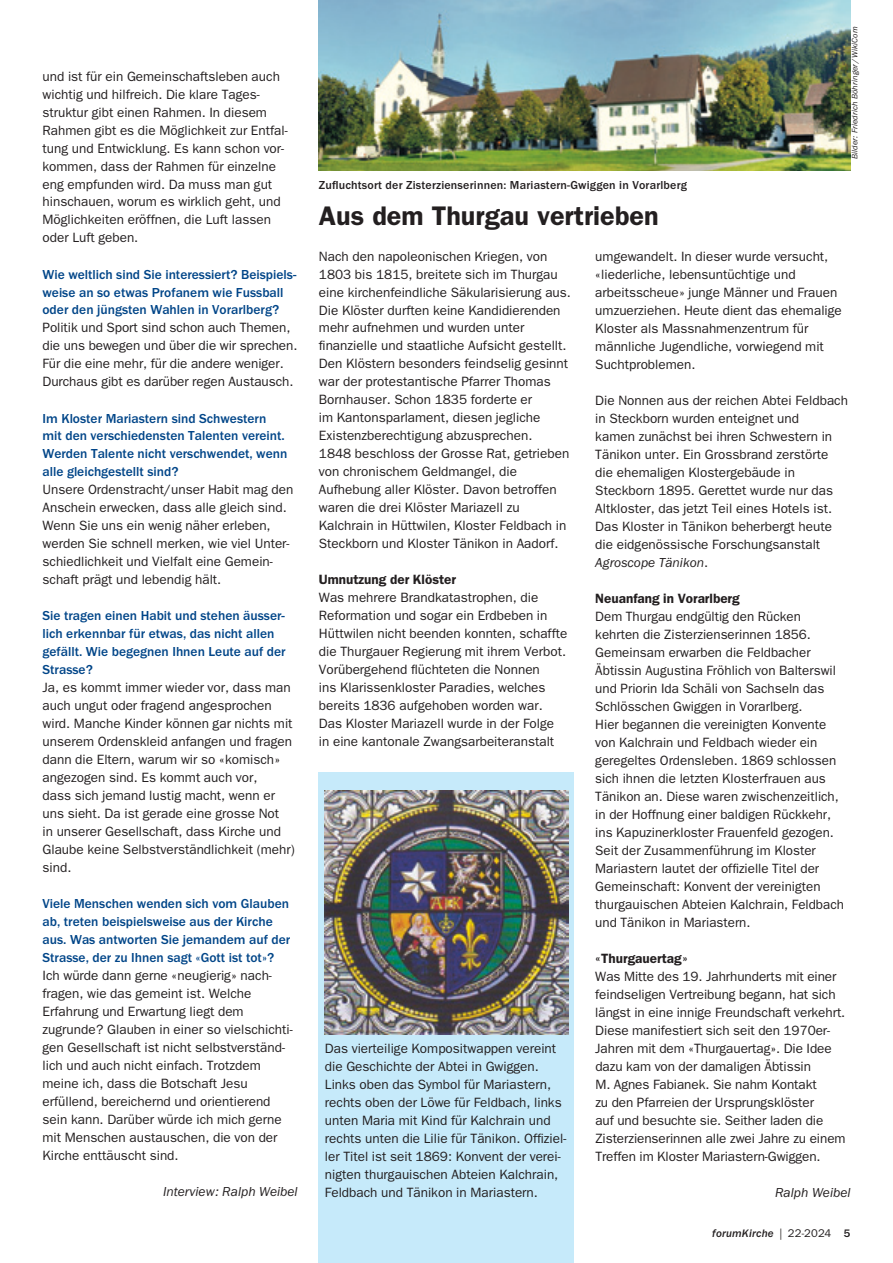
<style>
.page{position:relative;width:893px;height:1263px;background:#fff}
.page>*{position:absolute;margin:0;border:0;box-sizing:border-box;transform-origin:0 0}
.t1{font:27px "Franklin Gothic LT Pro Dm";color:#231f20}
.t2{font:13.5px/18px "Franklin Gothic LT Pro";color:#231f20}
.t3{font:500 13.5px/18px "Franklin Gothic LT Pro";color:#014588}
.t4{font:13.5px "Franklin Gothic LT Pro Dm";color:#231f20}
.t5{font:italic 13.5px "Franklin Gothic LT Pro";color:#231f20}
.t6{font:500 12px "Franklin Gothic LT Pro";letter-spacing:.015em;color:#231f20}
.t7{font:italic 500 11.25px "Franklin Gothic LT Pro";letter-spacing:.015em;color:#231f20}
.t8{font:italic 8.25px "Franklin Gothic LT Pro";letter-spacing:.015em;color:#231f20}
.s1{font-style:italic}
.s2{font-weight:400;font-style:normal}
.s3{font-style:normal}
</style>
<div class="page">
<div style="left:319px;top:773px;width:255px;height:490px;background:#c6eafa"></div>
<img style="left:319px;top:0;width:531px;height:171px">
<img style="left:325px;top:791px;width:243px;height:244px">
<p class="t2" style="left:43px;top:67px;width:247px">und ist für ein Gemeinschaftsleben auch wichtig und hilfreich. Die klare Tages&shy;struktur gibt einen Rahmen. In diesem Rahmen gibt es die Möglichkeit zur Entfal&shy;tung und Entwicklung. Es kann schon vor&shy;kommen, dass der Rahmen für einzelne eng empfunden wird. Da muss man gut hinschauen, worum es wirklich geht, und Möglichkeiten eröffnen, die Luft lassen oder Luft geben.</p>
<p class="t3" style="left:43px;top:265px;width:255px">Wie weltlich sind Sie interessiert? Beispiels&shy;weise an so etwas Profanem wie Fussball oder den jüngsten Wahlen in Vorarlberg?</p>
<p class="t2" style="left:43px;top:319px;width:256px">Politik und Sport sind schon auch Themen, die uns bewegen und über die wir sprechen.<br>Für die eine mehr, für die andere weniger.<br>Durchaus gibt es darüber regen Austausch.</p>
<p class="t3" style="left:43px;top:409px;width:246px">Im Kloster Mariastern sind Schwestern mit den verschiedensten Talenten vereint.<br>Werden Talente nicht verschwendet, wenn alle gleichgestellt sind?</p>
<p class="t2" style="left:43px;top:481px;width:252px">Unsere Ordenstracht/unser Habit mag den Anschein erwecken, dass alle gleich sind.<br>Wenn Sie uns ein wenig näher erleben, werden Sie schnell merken, wie viel Unter&shy;schiedlichkeit und Vielfalt eine Gemein&shy;schaft prägt und lebendig hält.</p>
<p class="t3" style="left:43px;top:607px;width:245px">Sie tragen einen Habit und stehen äusser&shy;lich erkennbar für etwas, das nicht allen gefällt. Wie begegnen Ihnen Leute auf der Strasse?</p>
<p class="t2" style="left:43px;top:679px;width:254px">Ja, es kommt immer wieder vor, dass man auch ungut oder fragend angesprochen wird. Manche Kinder können gar nichts mit unserem Ordenskleid anfangen und fragen dann die Eltern, warum wir so «komisch» angezogen sind. Es kommt auch vor,<br>dass sich jemand lustig macht, wenn er uns sieht. Da ist gerade eine grosse Not<br>in unserer Gesellschaft, dass Kirche und Glaube keine Selbstverständlichkeit (mehr) sind.</p>
<p class="t3" style="left:43px;top:895px;width:249px">Viele Menschen wenden sich vom Glauben ab, treten beispielsweise aus der Kirche aus. Was antworten Sie jemandem auf der Strasse, der zu Ihnen sagt «Gott ist tot»?</p>
<p class="t2" style="left:43px;top:967px;width:252px">Ich würde dann gerne «neugierig» nach&shy;fragen, wie das gemeint ist. Welche Erfahrung und Erwartung liegt dem zugrunde? Glauben in einer so vielschichti&shy;gen Gesellschaft ist nicht selbstverständ&shy;lich und auch nicht einfach. Trotzdem meine ich, dass die Botschaft Jesu erfüllend, bereichernd und orientierend sein kann. Darüber würde ich mich gerne mit Menschen austauschen, die von der Kirche enttäuscht sind.</p>
<p class="t5" style="left:163px;top:1184px;width:136px">Interview: Ralph Weibel</p>
<p class="t6" style="left:319px;top:178px;width:370px">Zufluchtsort der Zisterzienserinnen: Mariastern-Gwiggen in Vorarlberg</p>
<p class="t8" style="left:850px;top:159px;width:134px;rotate:-90deg">Bilder: Friedrich Böhringer /WikiCom</p>
<h1 class="t1" style="left:319px;top:199px;width:341px">Aus dem Thurgau vertrieben</h1>
<p class="t2" style="left:595px;top:247px;width:248px">umgewandelt. In dieser wurde versucht, «liederliche, lebensuntüchtige und arbeitsscheue» junge Männer und Frauen umzuerziehen. Heute dient das ehemalige Kloster als Massnahmenzentrum für männliche Jugendliche, vorwiegend mit Suchtproblemen.</p>
<p class="t2" style="left:595px;top:391px;width:254px">Die Nonnen aus der reichen Abtei Feldbach in Steckborn wurden enteignet und<br>kamen zunächst bei ihren Schwestern in Tänikon unter. Ein Grossbrand zerstörte die ehemaligen Klostergebäude in Steckborn 1895. Gerettet wurde nur das Altkloster, das jetzt Teil eines Hotels ist.<br>Das Kloster in Tänikon beherbergt heute die eidgenössische Forschungsanstalt <span class="s1">Agroscope Tänikon</span>.</p>
<p class="t4" style="left:595px;top:590px;width:146px">Neuanfang in Vorarlberg</p>
<p class="t2" style="left:595px;top:607px;width:250px">Dem Thurgau endgültig den Rücken kehrten die Zisterzienserinnen 1856.<br>Gemeinsam erwarben die Feldbacher Äbtissin Augustina Fröhlich von Balterswil und Priorin Ida Schäli von Sachseln das Schlösschen Gwiggen in Vorarlberg.<br>Hier begannen die vereinigten Konvente von Kalchrain und Feldbach wieder ein geregeltes Ordensleben. 1869 schlossen sich ihnen die letzten Klosterfrauen aus Tänikon an. Diese waren zwischenzeitlich, in der Hoffnung einer baldigen Rückkehr, ins Kapuzinerkloster Frauenfeld gezogen.<br>Seit der Zusammenführung im Kloster Mariastern lautet der offizielle Titel der Gemeinschaft: Konvent der vereinigten thurgauischen Abteien Kalchrain, Feldbach und Tänikon in Mariastern.</p>
<p class="t4" style="left:595px;top:950px;width:94px">«Thurgauertag»</p>
<p class="t2" style="left:595px;top:967px;width:252px">Was Mitte des 19. Jahrhunderts mit einer feindseligen Vertreibung begann, hat sich längst in eine innige Freundschaft verkehrt.<br>Diese manifestiert sich seit den 1970er-Jahren mit dem «Thurgauertag». Die Idee dazu kam von der damaligen Äbtissin<br>M. Agnes Fabianek. Sie nahm Kontakt<br>zu den Pfarreien der Ursprungsklöster<br>auf und besuchte sie. Seither laden die Zisterzienserinnen alle zwei Jahre zu einem Treffen im Kloster Mariastern-Gwiggen.</p>
<p class="t5" style="left:775px;top:1184px;width:77px">Ralph Weibel</p>
<p class="t2" style="left:319px;top:247px;width:254px">Nach den napoleonischen Kriegen, von 1803 bis 1815, breitete sich im Thurgau eine kirchenfeindliche Säkularisierung aus.<br>Die Klöster durften keine Kandidierenden mehr aufnehmen und wurden unter finanzielle und staatliche Aufsicht gestellt.<br>Den Klöstern besonders feindselig gesinnt war der protestantische Pfarrer Thomas Bornhauser. Schon 1835 forderte er<br>im Kantonsparlament, diesen jegliche Existenzberechtigung abzusprechen.<br>1848 beschloss der Grosse Rat, getrieben von chronischem Geldmangel, die Aufhebung aller Klöster. Davon betroffen waren die drei Klöster Mariazell zu Kalchrain in Hüttwilen, Kloster Feldbach in Steckborn und Kloster Tänikon in Aadorf.</p>
<p class="t4" style="left:319px;top:572px;width:139px">Umnutzung der Klöster</p>
<p class="t2" style="left:319px;top:589px;width:250px">Was mehrere Brandkatastrophen, die Reformation und sogar ein Erdbeben in Hüttwilen nicht beenden konnten, schaffte die Thurgauer Regierung mit ihrem Verbot.<br>Vorübergehend flüchteten die Nonnen<br>ins Klarissenkloster Paradies, welches bereits 1836 aufgehoben worden war.<br>Das Kloster Mariazell wurde in der Folge in eine kantonale Zwangsarbeiteranstalt</p>
<p class="t2" style="left:325px;top:1039px;width:243px">Das vierteilige Kompositwappen vereint die Geschichte der Abtei in Gwiggen.<br>Links oben das Symbol für Mariastern, rechts oben der Löwe für Feldbach, links unten Maria mit Kind für Kalchrain und rechts unten die Lilie für Tänikon. Offiziel&shy;ler Titel ist seit 1869: Konvent der verei&shy;nigten thurgauischen Abteien Kalchrain, Feldbach und Tänikon in Mariastern.</p>
<p class="t7" style="left:712px;top:1226px;width:140px">forumKirche <span class="s2">| 22-2024</span> <span class="s3">5</span></p>
</div>
